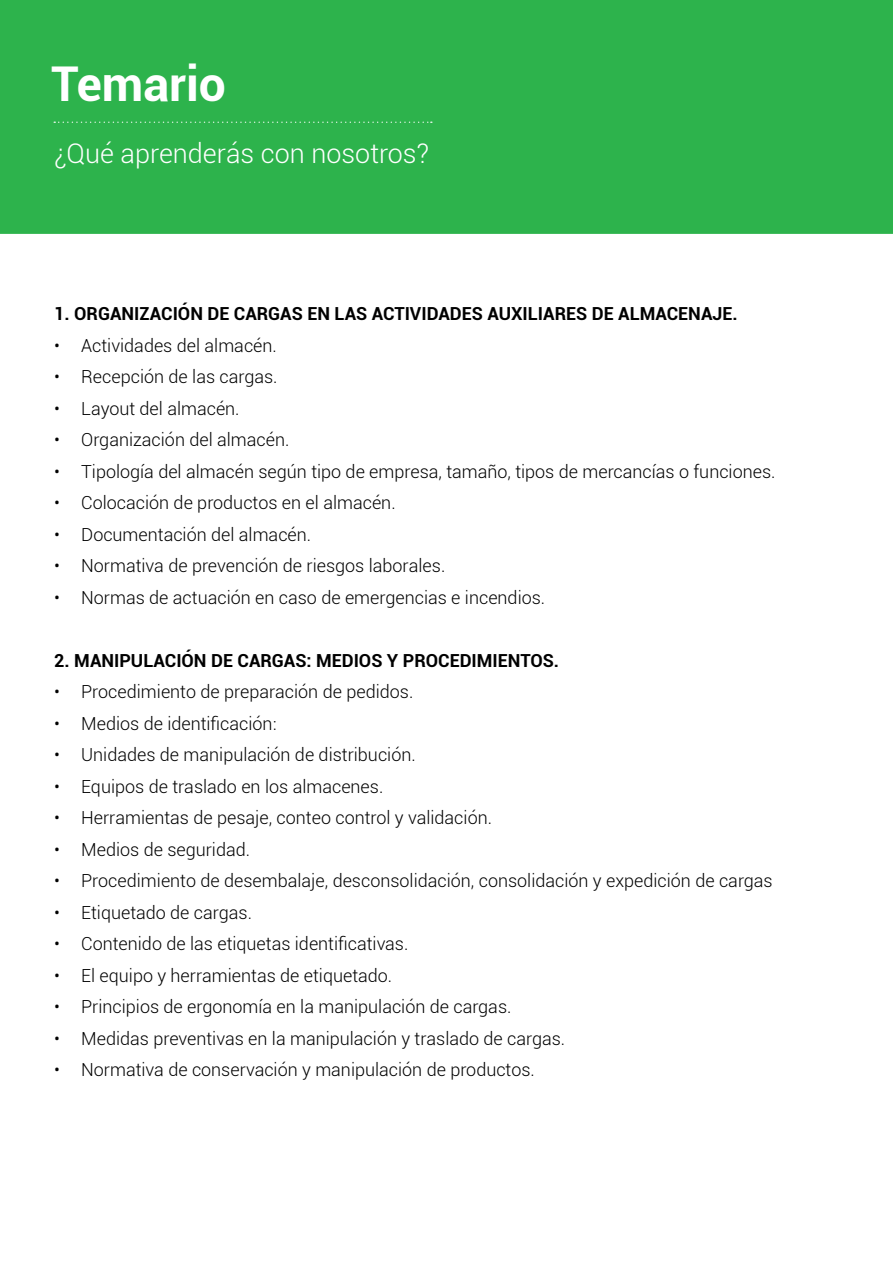
<style>
.page{position:relative;width:893px;height:1263px;background:#fff}
.page>*{position:absolute;margin:0;border:0;box-sizing:border-box;transform-origin:0 0}
.t1{font:700 48px "Roboto";color:#fff}
.t2{font:300 27px "Roboto";color:#fff}
.t3{font:300 18px "Roboto";color:#000}
.t4{font:700 18px "Roboto";color:#000}
</style>
<div class="page">
<div style="left:0;top:0;width:893px;height:234px;background:#2db34c"></div>
<svg style="left:54px;top:121px;width:378px;height:2px"></svg>
<h1 class="t1" style="left:51px;top:64px;width:176px">Temario</h1>
<h2 class="t2" style="left:54px;top:143px;width:376px">¿Qué aprenderás con nosotros?</h2>
<p class="t4" style="left:54px;top:306px;width:685px">1. ORGANIZACIÓN DE CARGAS EN LAS ACTIVIDADES AUXILIARES DE ALMACENAJE.</p>
<p class="t3" style="left:54px;top:338px;width:224px">• Actividades del almacén.</p>
<p class="t3" style="left:54px;top:369px;width:225px">• Recepción de las cargas.</p>
<p class="t3" style="left:54px;top:401px;width:187px">• Layout del almacén.</p>
<p class="t3" style="left:54px;top:432px;width:237px">• Organización del almacén.</p>
<p class="t3" style="left:54px;top:464px;width:723px">• Tipología del almacén según tipo de empresa, tamaño, tipos de mercancías o funciones.</p>
<p class="t3" style="left:54px;top:495px;width:343px">• Colocación de productos en el almacén.</p>
<p class="t3" style="left:54px;top:527px;width:258px">• Documentación del almacén.</p>
<p class="t3" style="left:54px;top:558px;width:393px">• Normativa de prevención de riesgos laborales.</p>
<p class="t3" style="left:54px;top:590px;width:492px">• Normas de actuación en caso de emergencias e incendios.</p>
<p class="t4" style="left:54px;top:653px;width:506px">2. MANIPULACIÓN DE CARGAS: MEDIOS Y PROCEDIMIENTOS.</p>
<p class="t3" style="left:54px;top:684px;width:361px">• Procedimiento de preparación de pedidos.</p>
<p class="t3" style="left:54px;top:716px;width:224px">• Medios de identificación:</p>
<p class="t3" style="left:54px;top:747px;width:363px">• Unidades de manipulación de distribución.</p>
<p class="t3" style="left:54px;top:779px;width:331px">• Equipos de traslado en los almacenes.</p>
<p class="t3" style="left:54px;top:810px;width:439px">• Herramientas de pesaje, conteo control y validación.</p>
<p class="t3" style="left:54px;top:842px;width:197px">• Medios de seguridad.</p>
<p class="t3" style="left:54px;top:873px;width:720px">• Procedimiento de desembalaje, desconsolidación, consolidación y expedición de cargas</p>
<p class="t3" style="left:54px;top:905px;width:199px">• Etiquetado de cargas.</p>
<p class="t3" style="left:54px;top:936px;width:356px">• Contenido de las etiquetas identificativas.</p>
<p class="t3" style="left:54px;top:968px;width:339px">• El equipo y herramientas de etiquetado.</p>
<p class="t3" style="left:54px;top:999px;width:459px">• Principios de ergonomía en la manipulación de cargas.</p>
<p class="t3" style="left:54px;top:1031px;width:513px">• Medidas preventivas en la manipulación y traslado de cargas.</p>
<p class="t3" style="left:54px;top:1062px;width:482px">• Normativa de conservación y manipulación de productos.</p>
</div>
